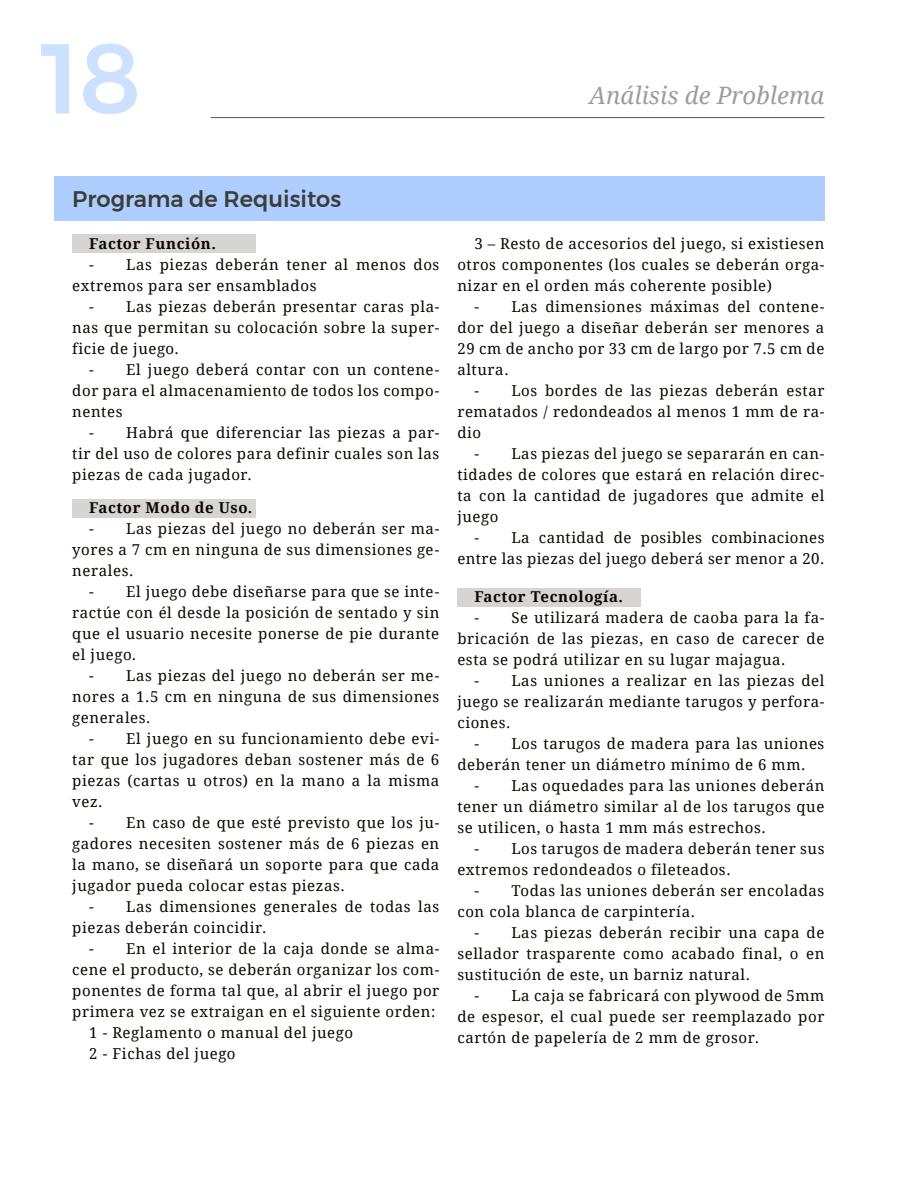
<style>
.page{position:relative;width:918px;height:1188px;background:#fff}
.page>*{position:absolute;margin:0;border:0;box-sizing:border-box;transform-origin:0 0}
.t1{font:500 99px "Montserrat";color:#cce0ff}
.t2{font:italic 24px "Droid Serif";color:#9d9d9c}
.t3{font:500 22.5px "Montserrat";color:#3c3c3b}
.t4{font:15px/21px "Droid Serif";letter-spacing:.04em;color:#0b0700;text-align:justify}
.t5{font:700 15px "Droid Serif";letter-spacing:.04em;color:#0b0700}
</style>
<div class="page">
<hr style="left:211px;top:117px;width:613px;height:1px;background:#5d514d">
<div style="left:54px;top:177px;width:770px;height:44px;background:#adceff"></div>
<div style="left:72px;top:234px;width:184px;height:19px;background:#d8d4d3"></div>
<div style="left:72px;top:499px;width:184px;height:19px;background:#d8d4d3"></div>
<div style="left:457px;top:588px;width:184px;height:19px;background:#d8d4d3"></div>
<h1 class="t1" style="left:41px;top:1px;width:102px">18</h1>
<h2 class="t2" style="left:589px;top:80px;width:237px">Análisis de Problema</h2>
<h3 class="t3" style="left:72px;top:181px;width:271px">Programa de Requisitos</h3>
<p class="t5" style="left:89px;top:234px;width:128px">Factor Función.</p>
<p class="t4" style="left:72px;top:254px;width:369px;text-indent:17px">- Las piezas deberán tener al menos dos extremos para ser ensamblados</p>
<p class="t4" style="left:72px;top:296px;width:369px;text-indent:17px">- Las piezas deberán presentar caras pla&shy;nas que permitan su colocación sobre la super&shy;ficie de juego.</p>
<p class="t4" style="left:72px;top:359px;width:369px;text-indent:17px">- El juego deberá contar con un contene&shy;dor para el almacenamiento de todos los compo&shy;nentes</p>
<p class="t4" style="left:72px;top:422px;width:369px;text-indent:17px">- Habrá que diferenciar las piezas a par&shy;tir del uso de colores para definir cuales son las piezas de cada jugador.</p>
<p class="t5" style="left:89px;top:499px;width:165px">Factor Modo de Uso.</p>
<p class="t4" style="left:72px;top:519px;width:369px;text-indent:17px">- Las piezas del juego no deberán ser ma&shy;yores a 7 cm en ninguna de sus dimensiones ge&shy;nerales.</p>
<p class="t4" style="left:72px;top:582px;width:369px;text-indent:17px">- El juego debe diseñarse para que se inte&shy;ractúe con él desde la posición de sentado y sin que el usuario necesite ponerse de pie durante el juego.</p>
<p class="t4" style="left:72px;top:666px;width:369px;text-indent:17px">- Las piezas del juego no deberán ser me&shy;nores a 1.5 cm en ninguna de sus dimensiones generales.</p>
<p class="t4" style="left:72px;top:729px;width:369px;text-indent:17px">- El juego en su funcionamiento debe evi&shy;tar que los jugadores deban sostener más de 6 piezas (cartas u otros) en la mano a la misma vez.</p>
<p class="t4" style="left:72px;top:813px;width:369px;text-indent:17px">- En caso de que esté previsto que los ju&shy;gadores necesiten sostener más de 6 piezas en la mano, se diseñará un soporte para que cada jugador pueda colocar estas piezas.</p>
<p class="t4" style="left:72px;top:897px;width:369px;text-indent:17px">- Las dimensiones generales de todas las piezas deberán coincidir.</p>
<p class="t4" style="left:89px;top:939px;width:352px">- En el interior de la caja donde se alma-</p>
<p class="t4" style="left:72px;top:960px;width:369px">cene el producto, se deberán organizar los com-</p>
<p class="t4" style="left:72px;top:981px;width:369px">ponentes de forma tal que, al abrir el juego por</p>
<p class="t4" style="left:72px;top:1002px;width:365px">primera vez se extraigan en el siguiente orden:</p>
<p class="t4" style="left:89px;top:1023px;width:265px">1 - Reglamento o manual del juego</p>
<p class="t4" style="left:89px;top:1044px;width:148px">2 - Fichas del juego</p>
<p class="t4" style="left:457px;top:233px;width:369px;text-indent:17px">3 – Resto de accesorios del juego, si existiesen otros componentes (los cuales se deberán orga&shy;nizar en el orden más coherente posible)</p>
<p class="t4" style="left:457px;top:296px;width:369px;text-indent:17px">- Las dimensiones máximas del contene&shy;dor del juego a diseñar deberán ser menores a 29 cm de ancho por 33 cm de largo por 7.5 cm de altura.</p>
<p class="t4" style="left:457px;top:380px;width:369px;text-indent:17px">- Los bordes de las piezas deberán estar rematados / redondeados al menos 1 mm de ra&shy;dio</p>
<p class="t4" style="left:457px;top:443px;width:369px;text-indent:17px">- Las piezas del juego se separarán en can&shy;tidades de colores que estará en relación direc&shy;ta con la cantidad de jugadores que admite el juego</p>
<p class="t4" style="left:457px;top:527px;width:369px;text-align:right">- La cantidad de posibles combinaciones entre las piezas del juego deberá ser menor a 20.</p>
<p class="t5" style="left:474px;top:587px;width:150px">Factor Tecnología.</p>
<p class="t4" style="left:457px;top:607px;width:369px;text-indent:17px">- Se utilizará madera de caoba para la fa&shy;bricación de las piezas, en caso de carecer de esta se podrá utilizar en su lugar majagua.</p>
<p class="t4" style="left:457px;top:670px;width:369px;text-indent:17px">- Las uniones a realizar en las piezas del juego se realizarán mediante tarugos y perfora&shy;ciones.</p>
<p class="t4" style="left:457px;top:733px;width:369px;text-indent:17px">- Los tarugos de madera para las uniones deberán tener un diámetro mínimo de 6 mm.</p>
<p class="t4" style="left:457px;top:775px;width:369px;text-indent:17px">- Las oquedades para las uniones deberán tener un diámetro similar al de los tarugos que se utilicen, o hasta 1 mm más estrechos.</p>
<p class="t4" style="left:457px;top:838px;width:369px;text-indent:17px">- Los tarugos de madera deberán tener sus extremos redondeados o fileteados.</p>
<p class="t4" style="left:457px;top:880px;width:369px;text-indent:17px">- Todas las uniones deberán ser encoladas con cola blanca de carpintería.</p>
<p class="t4" style="left:457px;top:922px;width:369px;text-indent:17px">- Las piezas deberán recibir una capa de sellador trasparente como acabado final, o en sustitución de este, un barniz natural.</p>
<p class="t4" style="left:457px;top:985px;width:369px;text-indent:17px">- La caja se fabricará con plywood de 5mm de espesor, el cual puede ser reemplazado por cartón de papelería de 2 mm de grosor.</p>
</div>
